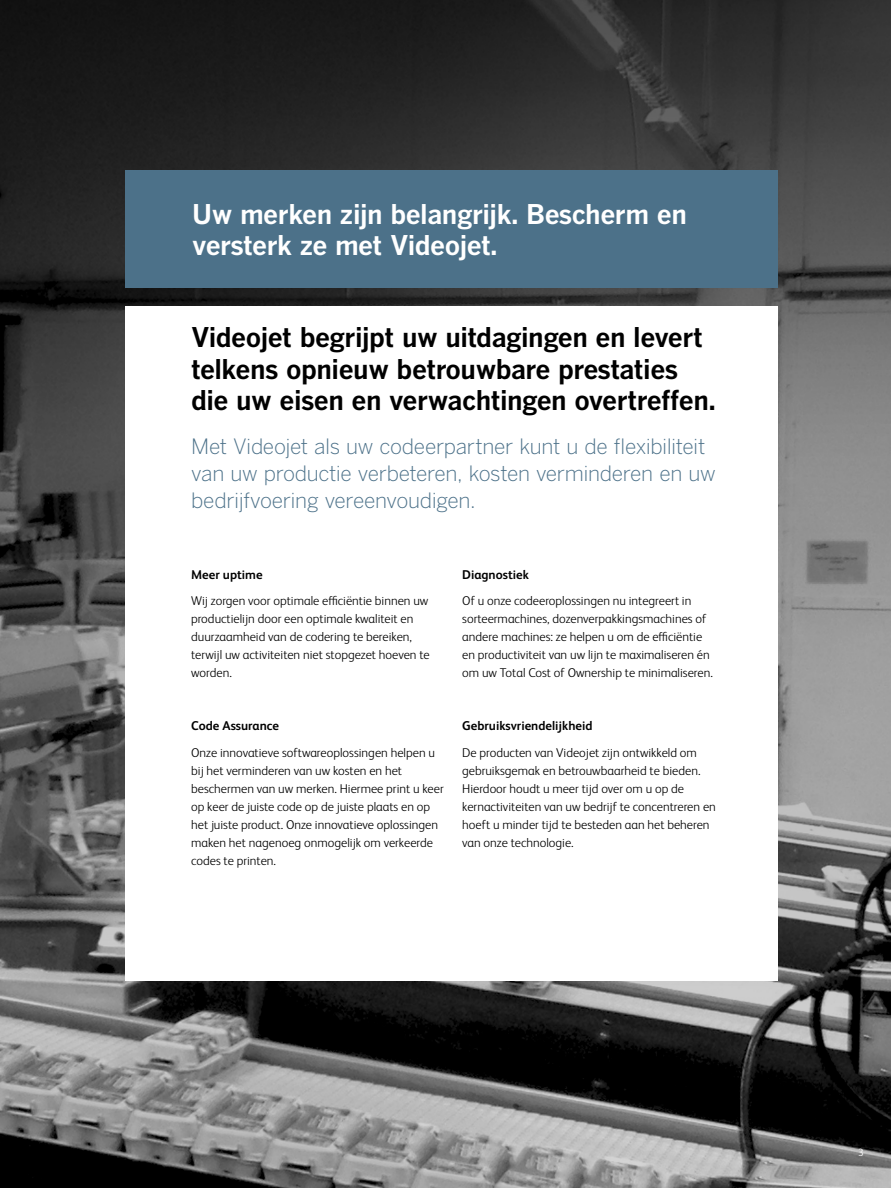
<style>
.page{position:relative;width:891px;height:1188px;background:#fff}
.page>*{position:absolute;margin:0;border:0;box-sizing:border-box;transform-origin:0 0}
.t1{font:700 27px/31.5px "Benton Gothic";letter-spacing:-.02em;color:#000}
.t2{font:700 27px/31.5px "Benton Gothic";letter-spacing:-.02em;color:#fff}
.t3{font:300 21px/27px "Benton Gothic";letter-spacing:-.015em;color:#4c7189}
.t4{font:300 12.75px/18px "FS Albert Pro";color:#000}
.t5{font:700 12.75px "FS Albert Pro";color:#000}
.t6{font:300 10.5px "FS Albert Pro";color:#fff}
</style>
<div class="page">
<img style="left:0;top:0;width:891px;height:1188px">
<div style="left:125px;top:306px;width:653px;height:675px;background:#fff"></div>
<div style="left:125px;top:171px;width:653px;height:117px;background:#4c7189"></div>
<h1 class="t2" style="left:192px;top:199px;width:496px">Uw merken zijn belangrijk. Bescherm en versterk ze met Videojet.</h1>
<h1 class="t1" style="left:191px;top:322px;width:526px">Videojet begrijpt uw uitdagingen en levert telkens opnieuw betrouwbare prestaties die uw eisen en verwachtingen overtreffen.</h1>
<h2 class="t3" style="left:191px;top:434px;width:526px">Met Videojet als uw codeerpartner kunt u de flexibiliteit van uw productie verbeteren, kosten verminderen en uw bedrijfvoering vereenvoudigen.</h2>
<p class="t5" style="left:191px;top:565px;width:73px">Meer uptime</p>
<p class="t4" style="left:191px;top:591px;width:240px">Wij zorgen voor optimale efficiëntie binnen uw productielijn door een optimale kwaliteit en duurzaamheid van de codering te bereiken, terwijl uw activiteiten niet stopgezet hoeven te worden.</p>
<p class="t5" style="left:191px;top:717px;width:89px">Code Assurance</p>
<p class="t4" style="left:191px;top:743px;width:254px">Onze innovatieve softwareoplossingen helpen u bij het verminderen van uw kosten en het beschermen van uw merken. Hiermee print u keer op keer de juiste code op de juiste plaats en op het juiste product. Onze innovatieve oplossingen maken het nagenoeg onmogelijk om verkeerde codes te printen.</p>
<p class="t5" style="left:462px;top:565px;width:68px">Diagnostiek</p>
<p class="t4" style="left:462px;top:591px;width:252px">Of u onze codeeroplossingen nu integreert in sorteermachines, dozenverpakkingsmachines of andere machines: ze helpen u om de efficiëntie en productiviteit van uw lijn te maximaliseren én om uw Total Cost of Ownership te minimaliseren.</p>
<p class="t5" style="left:462px;top:717px;width:132px">Gebruiksvriendelijkheid</p>
<p class="t4" style="left:462px;top:743px;width:255px">De producten van Videojet zijn ontwikkeld om gebruiksgemak en betrouwbaarheid te bieden.<br>Hierdoor houdt u meer tijd over om u op de kernactiviteiten van uw bedrijf te concentreren en hoeft u minder tijd te besteden aan het beheren van onze technologie.</p>
<p class="t6" style="left:858px;top:1145px;width:7px">3</p>
</div>
